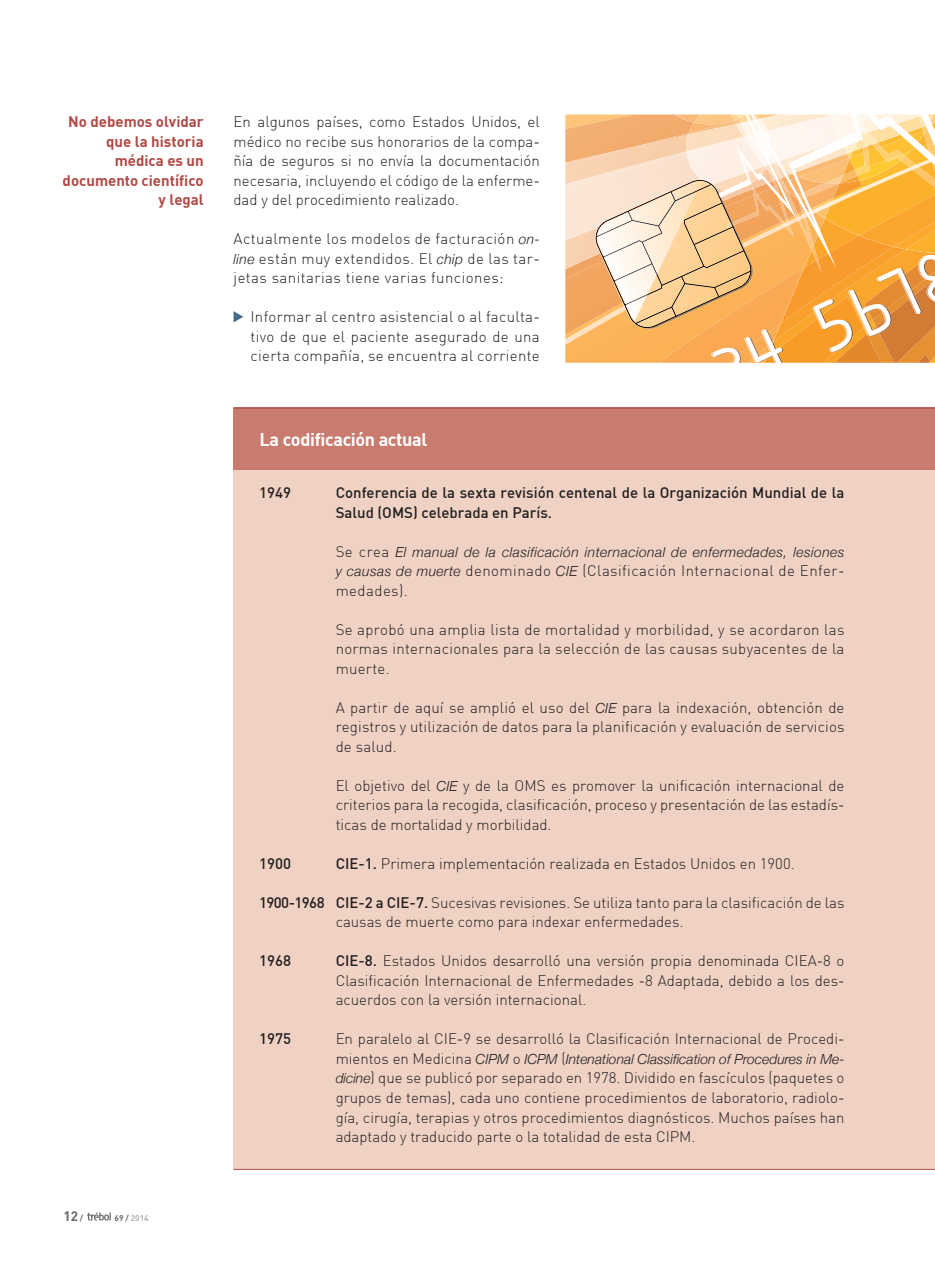
<style>
.page{position:relative;width:935px;height:1263px;background:#fff}
.page>*{position:absolute;margin:0;border:0;box-sizing:border-box;transform-origin:0 0}
.t1{font:700 18px "DIN";letter-spacing:-.02em;color:#fff}
.t2{font:300 15px/19.5px "DIN";color:#231f20;text-align:justify}
.t3{font:500 15px/19.5px "DIN";color:#231f20}
.t4{font:300 15px/19.5px "DIN";letter-spacing:.03em;color:#231f20}
.t5{font:700 15px/19.5px "DIN";color:#af4a45;text-align:right}
.t6{font:italic 300 13.8px "Helvetica Neue";color:#231f20}
.t7{font:italic 300 13.8px "Helvetica Neue";letter-spacing:.03em;color:#231f20}
.t8{font:700 13.5px "DIN";color:#67686b}
.t9{font:700 8.25px "DIN";color:#aeb0b3}
.s1{font-size:8.25px}
.s2{color:#67686b}
.s3{font-family:"Helvetica Neue";font-style:italic;font-size:13.8px}
.s4{font-family:"DIN";font-style:normal;font-size:15px}
.s5{font-weight:500}
</style>
<div class="page">
<svg style="left:87px;top:1212px;width:24px;height:8px"></svg>
<svg style="left:233px;top:311px;width:10px;height:11px"></svg>
<div style="left:234px;top:408px;width:701px;height:760px;background:#efd2c4"></div>
<div style="left:234px;top:408px;width:701px;height:61px;background:#c97b6f"></div>
<hr style="left:233px;top:407px;width:702px;height:1px;background:#af4a45">
<hr style="left:233px;top:1168px;width:702px;height:1px;background:#af4a45">
<img style="left:565px;top:114px;width:28px;height:20px">
<img style="left:565px;top:269px;width:28px;height:76px">
<img style="left:565px;top:134px;width:28px;height:11px">
<img style="left:565px;top:145px;width:28px;height:6px">
<img style="left:565px;top:240px;width:28px;height:29px">
<img style="left:565px;top:153px;width:28px;height:87px">
<svg style="left:593px;top:114px;width:342px;height:249px;background:#f5c07f"></svg>
<p class="t5" style="left:63px;top:111px;width:143px">No debemos olvidar que la historia médica es un documento científico y legal</p>
<p class="t8" style="left:63px;top:1206px;width:21px">12 <span class="s1">/</span></p>
<p class="t9" style="left:115px;top:1211px;width:36px"><span class="s2">69 /</span> 2014</p>
<p class="t2" style="left:233px;top:112px;width:308px">En algunos países, como Estados Unidos, el médico no recibe sus honorarios de la compa&shy;ñía de seguros si no envía la documentación necesaria, incluyendo el código de la enferme&shy;dad y del procedimiento realizado.</p>
<p class="t2" style="left:233px;top:229px;width:308px">Actualmente los modelos de facturación <span class="s3">on&shy;line</span> están muy extendidos. El <span class="s3">chip</span> de las tar&shy;jetas sanitarias tiene varias funciones:</p>
<p class="t2" style="left:250px;top:307px;width:291px">Informar al centro asistencial o al faculta&shy;tivo de que el paciente asegurado de una cierta compañía, se encuentra al corriente</p>
<p class="t1" style="left:260px;top:428px;width:169px">La codificación actual</p>
<p class="t3" style="left:259px;top:482px;width:33px">1949</p>
<p class="t3" style="left:336px;top:482px;width:510px">Conferencia de la sexta revisión centenal de la Organización Mundial de la<br>Salud (OMS) celebrada en París.</p>
<p class="t7" style="left:336px;top:543px;width:510px"><span class="s4">Se crea</span> El manual de la clasificación internacional de enfermedades, lesiones</p>
<p class="t4" style="left:336px;top:561px;width:510px"><span class="s3">y causas de muerte</span> denominado <span class="s3">CIE</span> (Clasificación Internacional de Enfer&shy;medades).</p>
<p class="t2" style="left:336px;top:619px;width:510px">Se aprobó una amplia lista de mortalidad y morbilidad, y se acordaron las normas internacionales para la selección de las causas subyacentes de la muerte.</p>
<p class="t2" style="left:336px;top:697px;width:510px">A partir de aquí se amplió el uso del <span class="s3">CIE</span> para la indexación, obtención de registros y utilización de datos para la planificación y evaluación de servicios de salud.</p>
<p class="t2" style="left:336px;top:775px;width:510px">El objetivo del <span class="s3">CIE</span> y de la OMS es promover la unificación internacional de criterios para la recogida, clasificación, proceso y presentación de las estadís&shy;ticas de mortalidad y morbilidad.</p>
<p class="t3" style="left:259px;top:852px;width:33px">1900</p>
<p class="t2" style="left:336px;top:853px;width:460px"><span class="s5">CIE-1.</span> Primera implementación realizada en Estados Unidos en 1900.</p>
<p class="t2" style="left:336px;top:892px;width:510px;text-indent:-77px"><span class="s5">1900-1968 CIE-2 a CIE-7.</span> Sucesivas revisiones. Se utiliza tanto para la clasificación de las causas de muerte como para indexar enfermedades.</p>
<p class="t3" style="left:259px;top:950px;width:33px">1968</p>
<p class="t2" style="left:336px;top:951px;width:510px"><span class="s5">CIE-8.</span> Estados Unidos desarrolló una versión propia denominada CIEA-8 o Clasificación Internacional de Enfermedades -8 Adaptada, debido a los des&shy;acuerdos con la versión internacional.</p>
<p class="t3" style="left:259px;top:1028px;width:33px">1975</p>
<p class="t2" style="left:336px;top:1029px;width:510px">En paralelo al CIE-9 se desarrolló la Clasificación Internacional de Procedi-</p>
<p class="t6" style="left:336px;top:1050px;width:510px"><span class="s4">mientos en Medicina</span> CIPM <span class="s4">o</span> ICPM <span class="s4">(</span>Intenational Classification of Procedures in Me-</p>
<p class="t2" style="left:336px;top:1068px;width:510px"><span class="s3">dicine</span>) que se publicó por separado en 1978. Dividido en fascículos (paquetes o grupos de temas), cada uno contiene procedimientos de laboratorio, radiolo&shy;gía, cirugía, terapias y otros procedimientos diagnósticos. Muchos países han adaptado y traducido parte o la totalidad de esta CIPM.</p>
</div>
